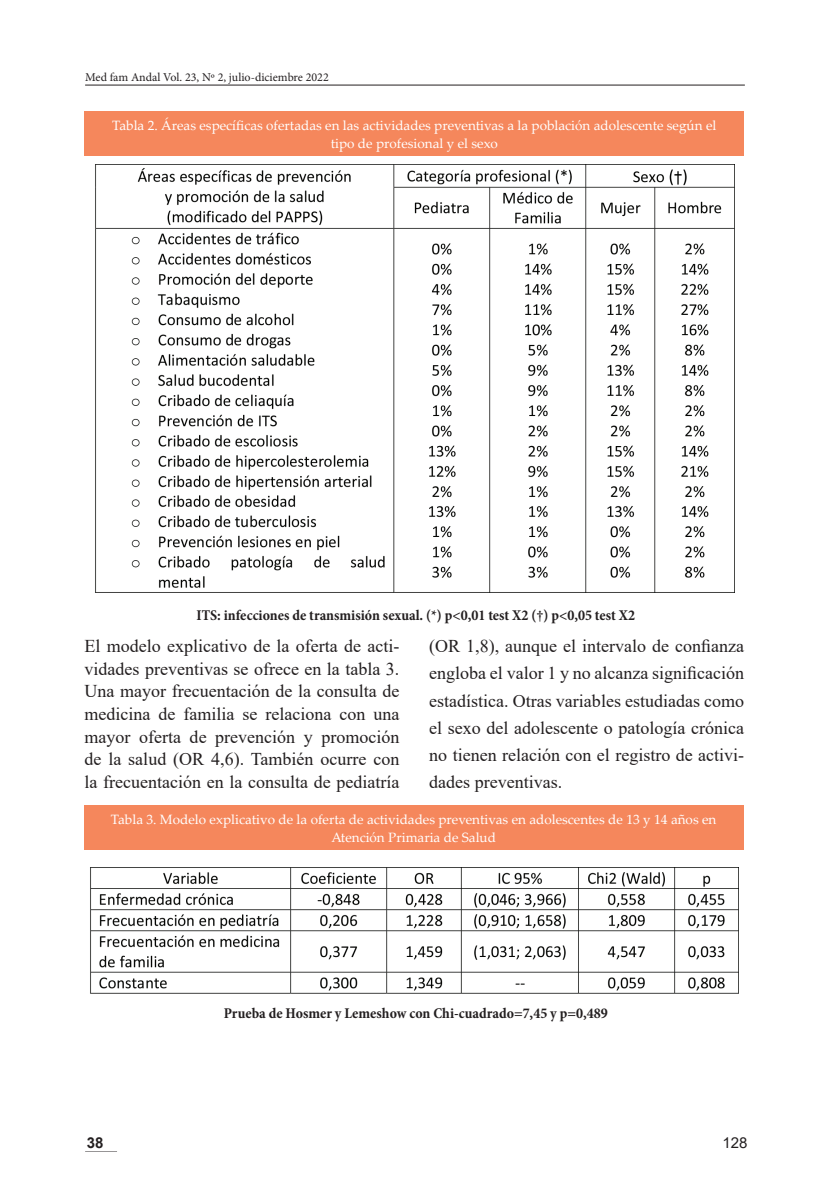
<style>
.page{position:relative;width:830px;height:1191px;background:#fff}
.page>*{position:absolute;margin:0;border:0;box-sizing:border-box;transform-origin:0 0}
.t1{font:18px/22.6px "Times New Roman";color:#231f20;text-align:justify}
.t2{font:700 condensed 15px "Minion Pro";color:#231f20}
.t3{font:15px "Arial";color:#231f20}
.t4{font:700 15px "Arial";color:#231f20}
.t5{font:13.5px/17.7px "Palatino Linotype";color:#fff;text-align:center}
.t6{font:12px "Minion Pro";color:#231f20}
</style>
<div class="page">
<hr style="left:85px;top:85px;width:659px;height:1px;background:#231f20">
<hr style="left:85px;top:1151px;width:32px;height:1px;background:#231f20">
<div style="left:84px;top:112px;width:659px;height:44px;background:#f5875c"></div>
<img style="left:95px;top:165px;width:639px;height:428px">
<div style="left:84px;top:805px;width:659px;height:45px;background:#f5875c"></div>
<img style="left:90px;top:867px;width:647px;height:127px">
<p class="t6" style="left:85px;top:69px;width:245px">Med fam Andal Vol. 23, Nº 2, julio-diciembre 2022</p>
<p class="t5" style="left:112px;top:116px;width:605px">Tabla 2. Áreas específicas ofertadas en las actividades preventivas a la población adolescente según el tipo de profesional y el sexo</p>
<p class="t2" style="left:196px;top:604px;width:440px">ITS: infecciones de transmisión sexual. (*) p&lt;0,01 test Χ2 (†) p&lt;0,05 test Χ2</p>
<p class="t1" style="left:84px;top:634px;width:316px">El modelo explicativo de la oferta de acti&shy;vidades preventivas se ofrece en la tabla 3.<br>Una mayor frecuentación de la consulta de medicina de familia se relaciona con una mayor oferta de prevención y promoción de la salud (OR 4,6). También ocurre con la frecuentación en la consulta de pediatría</p>
<p class="t1" style="left:429px;top:632px;width:316px;line-height:27.2px">(OR 1,8), aunque el intervalo de confianza engloba el valor 1 y no alcanza significación estadística. Otras variables estudiadas como el sexo del adolescente o patología crónica no tienen relación con el registro de activi&shy;dades preventivas.</p>
<p class="t5" style="left:111px;top:810px;width:606px">Tabla 3. Modelo explicativo de la oferta de actividades preventivas en adolescentes de 13 y 14 años en<br>Atención Primaria de Salud</p>
<p class="t4" style="left:87px;top:1132px;width:18px">38</p>
<p class="t2" style="left:224px;top:1003px;width:385px">Prueba de Hosmer y Lemeshow con Chi-cuadrado=7,45 y p=0,489</p>
<p class="t3" style="left:722px;top:1132px;width:27px">128</p>
</div>
